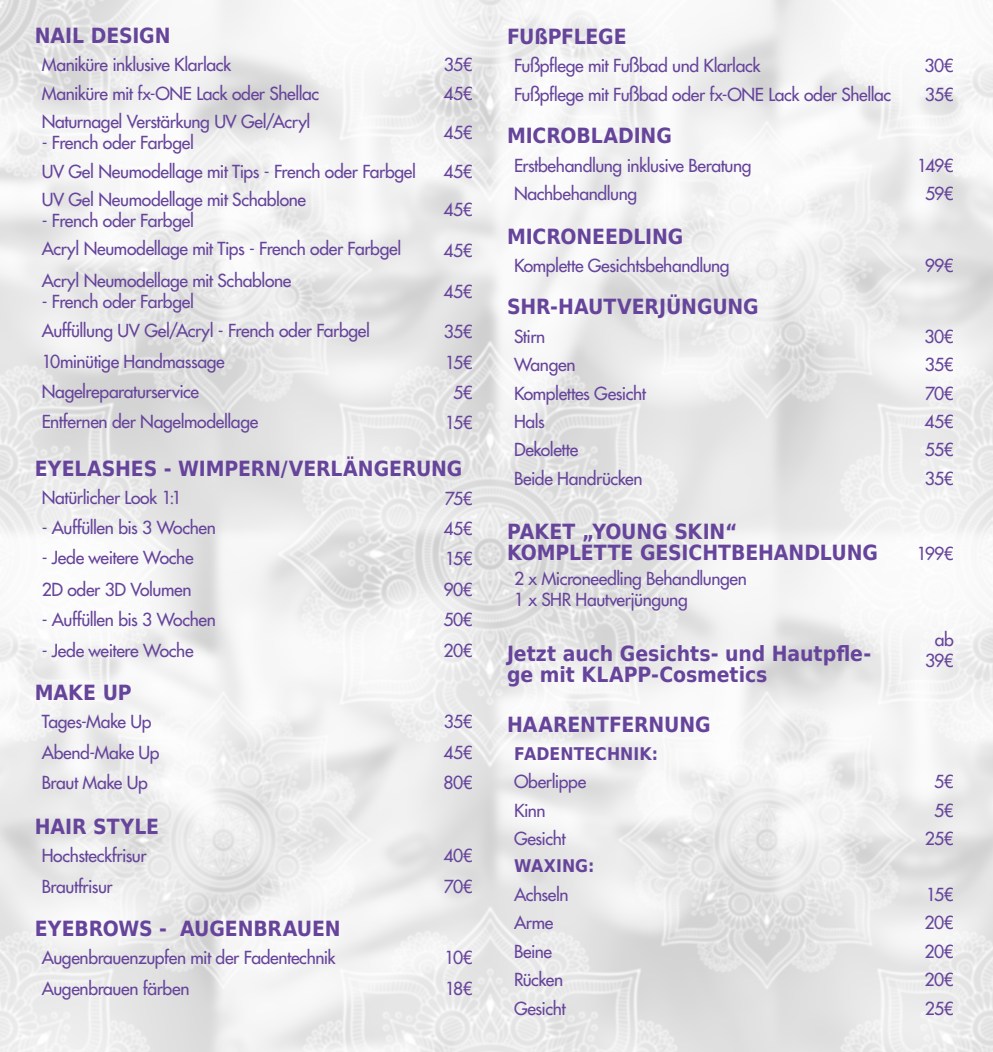
<style>
.page{position:relative;width:993px;height:1052px;background:#fff}
.page>*{position:absolute;margin:0;border:0;box-sizing:border-box;transform-origin:0 0}
.Tagline{font:700 21px/21px "DejaVu Sans Condensed";letter-spacing:-.005em;color:#66449b}
.Tagline-2{font:500 17.5px/21px "Futura Std";letter-spacing:-.025em;color:#66449b;text-align:center}
.Tagline-3{font:700 17.5px "DejaVu Sans Condensed";letter-spacing:.005em;color:#66449b}
</style>
<div class="page">
<img style="left:0;top:0;width:992px;height:1052px">
<p class="Tagline" style="left:35px;top:24px;width:137px">NAIL DESIGN</p>
<p class="Tagline-2" style="left:42px;top:54px;width:191px">Maniküre inklusive Klarlack</p>
<p class="Tagline-2" style="left:443px;top:54px;width:31px">35€</p>
<p class="Tagline-2" style="left:42px;top:83px;width:279px">Maniküre mit fx-ONE Lack oder Shellac</p>
<p class="Tagline-2" style="left:443px;top:83px;width:31px">45€</p>
<p class="Tagline-2" style="left:42px;top:111px;width:270px">Naturnagel Verstärkung UV Gel/Acryl</p>
<p class="Tagline-2" style="left:42px;top:132px;width:154px">- French oder Farbgel</p>
<p class="Tagline-2" style="left:443px;top:122px;width:31px">45€</p>
<p class="Tagline-2" style="left:42px;top:161px;width:375px">UV Gel Neumodellage mit Tips - French oder Farbgel</p>
<p class="Tagline-2" style="left:443px;top:161px;width:31px">45€</p>
<p class="Tagline-2" style="left:42px;top:189px;width:266px">UV Gel Neumodellage mit Schablone</p>
<p class="Tagline-2" style="left:42px;top:210px;width:154px">- French oder Farbgel</p>
<p class="Tagline-2" style="left:443px;top:200px;width:31px">45€</p>
<p class="Tagline-2" style="left:42px;top:238px;width:361px">Acryl Neumodellage mit Tips - French oder Farbgel</p>
<p class="Tagline-2" style="left:443px;top:240px;width:31px">45€</p>
<p class="Tagline-2" style="left:42px;top:270px;width:251px">Acryl Neumodellage mit Schablone</p>
<p class="Tagline-2" style="left:42px;top:291px;width:154px">- French oder Farbgel</p>
<p class="Tagline-2" style="left:443px;top:281px;width:31px">45€</p>
<p class="Tagline-2" style="left:42px;top:320px;width:330px">Auffüllung UV Gel/Acryl - French oder Farbgel</p>
<p class="Tagline-2" style="left:443px;top:321px;width:31px">35€</p>
<p class="Tagline-2" style="left:42px;top:351px;width:184px">10minütige Handmassage</p>
<p class="Tagline-2" style="left:445px;top:352px;width:29px">15€</p>
<p class="Tagline-2" style="left:42px;top:381px;width:159px">Nagelreparaturservice</p>
<p class="Tagline-2" style="left:453px;top:382px;width:21px">5€</p>
<p class="Tagline-2" style="left:42px;top:411px;width:218px">Entfernen der Nagelmodellage</p>
<p class="Tagline-2" style="left:445px;top:412px;width:29px">15€</p>
<p class="Tagline" style="left:35px;top:457px;width:429px">EYELASHES - WIMPERN/VERLÄNGERUNG</p>
<p class="Tagline-2" style="left:42px;top:487px;width:142px">Natürlicher Look 1:1</p>
<p class="Tagline-2" style="left:444px;top:488px;width:30px">75€</p>
<p class="Tagline-2" style="left:42px;top:517px;width:176px">- Auffüllen bis 3 Wochen</p>
<p class="Tagline-2" style="left:443px;top:518px;width:31px">45€</p>
<p class="Tagline-2" style="left:42px;top:547px;width:153px">- Jede weitere Woche</p>
<p class="Tagline-2" style="left:445px;top:548px;width:29px">15€</p>
<p class="Tagline-2" style="left:42px;top:579px;width:151px">2D oder 3D Volumen</p>
<p class="Tagline-2" style="left:443px;top:579px;width:31px">90€</p>
<p class="Tagline-2" style="left:42px;top:609px;width:176px">- Auffüllen bis 3 Wochen</p>
<p class="Tagline-2" style="left:443px;top:609px;width:31px">50€</p>
<p class="Tagline-2" style="left:42px;top:639px;width:153px">- Jede weitere Woche</p>
<p class="Tagline-2" style="left:443px;top:639px;width:31px">20€</p>
<p class="Tagline" style="left:35px;top:681px;width:98px">MAKE UP</p>
<p class="Tagline-2" style="left:42px;top:711px;width:111px">Tages-Make Up</p>
<p class="Tagline-2" style="left:443px;top:711px;width:31px">35€</p>
<p class="Tagline-2" style="left:42px;top:741px;width:119px">Abend-Make Up</p>
<p class="Tagline-2" style="left:443px;top:742px;width:31px">45€</p>
<p class="Tagline-2" style="left:42px;top:772px;width:107px">Braut Make Up</p>
<p class="Tagline-2" style="left:443px;top:772px;width:31px">80€</p>
<p class="Tagline" style="left:35px;top:815px;width:126px">HAIR STYLE</p>
<p class="Tagline-2" style="left:42px;top:845px;width:106px">Hochsteckfrisur</p>
<p class="Tagline-2" style="left:443px;top:845px;width:31px">40€</p>
<p class="Tagline-2" style="left:42px;top:875px;width:72px">Brautfrisur</p>
<p class="Tagline-2" style="left:444px;top:876px;width:30px">70€</p>
<p class="Tagline" style="left:35px;top:917px;width:307px">EYEBROWS - AUGENBRAUEN</p>
<p class="Tagline-2" style="left:42px;top:947px;width:295px">Augenbrauenzupfen mit der Fadentechnik</p>
<p class="Tagline-2" style="left:444px;top:947px;width:30px">10€</p>
<p class="Tagline-2" style="left:42px;top:977px;width:149px">Augenbrauen färben</p>
<p class="Tagline-2" style="left:445px;top:978px;width:29px">18€</p>
<p class="Tagline" style="left:507px;top:25px;width:121px">FUßPFLEGE</p>
<p class="Tagline-2" style="left:514px;top:56px;width:248px">Fußpflege mit Fußbad und Klarlack</p>
<p class="Tagline-2" style="left:924px;top:56px;width:31px">30€</p>
<p class="Tagline-2" style="left:514px;top:84px;width:378px">Fußpflege mit Fußbad oder fx-ONE Lack oder Shellac</p>
<p class="Tagline-2" style="left:924px;top:84px;width:31px">35€</p>
<p class="Tagline" style="left:507px;top:124px;width:166px">MICROBLADING</p>
<p class="Tagline-2" style="left:514px;top:155px;width:239px">Erstbehandlung inklusive Beratung</p>
<p class="Tagline-2" style="left:916px;top:155px;width:38px">149€</p>
<p class="Tagline-2" style="left:514px;top:183px;width:125px">Nachbehandlung</p>
<p class="Tagline-2" style="left:924px;top:183px;width:30px">59€</p>
<p class="Tagline" style="left:507px;top:225px;width:178px">MICRONEEDLING</p>
<p class="Tagline-2" style="left:514px;top:255px;width:217px">Komplette Gesichtsbehandlung</p>
<p class="Tagline-2" style="left:924px;top:255px;width:31px">99€</p>
<p class="Tagline" style="left:507px;top:295px;width:253px">SHR-HAUTVERJÜNGUNG</p>
<p class="Tagline-2" style="left:514px;top:326px;width:33px">Stirn</p>
<p class="Tagline-2" style="left:924px;top:326px;width:31px">30€</p>
<p class="Tagline-2" style="left:514px;top:354px;width:63px">Wangen</p>
<p class="Tagline-2" style="left:924px;top:354px;width:31px">35€</p>
<p class="Tagline-2" style="left:514px;top:383px;width:133px">Komplettes Gesicht</p>
<p class="Tagline-2" style="left:924px;top:383px;width:30px">70€</p>
<p class="Tagline-2" style="left:514px;top:411px;width:32px">Hals</p>
<p class="Tagline-2" style="left:924px;top:411px;width:31px">45€</p>
<p class="Tagline-2" style="left:514px;top:439px;width:66px">Dekolette</p>
<p class="Tagline-2" style="left:924px;top:439px;width:31px">55€</p>
<p class="Tagline-2" style="left:514px;top:468px;width:130px">Beide Handrücken</p>
<p class="Tagline-2" style="left:924px;top:468px;width:31px">35€</p>
<p class="Tagline" style="left:507px;top:520px;width:232px">PAKET „YOUNG SKIN“</p>
<p class="Tagline" style="left:507px;top:541px;width:372px">KOMPLETTE GESICHTBEHANDLUNG</p>
<p class="Tagline-2" style="left:514px;top:568px;width:234px">2 x Microneedling Behandlungen</p>
<p class="Tagline-2" style="left:514px;top:589px;width:175px">1 x SHR Hautverjüngung</p>
<p class="Tagline" style="left:507px;top:642px;width:366px">Jetzt auch Gesichts- und Hautpfle&shy;ge mit KLAPP-Cosmetics</p>
<p class="Tagline-2" style="left:916px;top:543px;width:39px">199€</p>
<p class="Tagline-2" style="left:924px;top:629px;width:30px">ab<br>39€</p>
<p class="Tagline" style="left:507px;top:713px;width:205px">HAARENTFERNUNG</p>
<p class="Tagline-3" style="left:514px;top:739px;width:146px">FADENTECHNIK:</p>
<p class="Tagline-2" style="left:514px;top:771px;width:74px">Oberlippe</p>
<p class="Tagline-2" style="left:933px;top:771px;width:21px">5€</p>
<p class="Tagline-2" style="left:514px;top:799px;width:33px">Kinn</p>
<p class="Tagline-2" style="left:933px;top:799px;width:21px">5€</p>
<p class="Tagline-2" style="left:514px;top:828px;width:53px">Gesicht</p>
<p class="Tagline-2" style="left:924px;top:828px;width:31px">25€</p>
<p class="Tagline-3" style="left:514px;top:851px;width:82px">WAXING:</p>
<p class="Tagline-2" style="left:514px;top:884px;width:56px">Achseln</p>
<p class="Tagline-2" style="left:925px;top:884px;width:29px">15€</p>
<p class="Tagline-2" style="left:514px;top:912px;width:41px">Arme</p>
<p class="Tagline-2" style="left:924px;top:912px;width:31px">20€</p>
<p class="Tagline-2" style="left:514px;top:940px;width:40px">Beine</p>
<p class="Tagline-2" style="left:924px;top:940px;width:31px">20€</p>
<p class="Tagline-2" style="left:514px;top:969px;width:51px">Rücken</p>
<p class="Tagline-2" style="left:924px;top:969px;width:31px">20€</p>
<p class="Tagline-2" style="left:514px;top:997px;width:53px">Gesicht</p>
<p class="Tagline-2" style="left:924px;top:997px;width:31px">25€</p>
</div>
